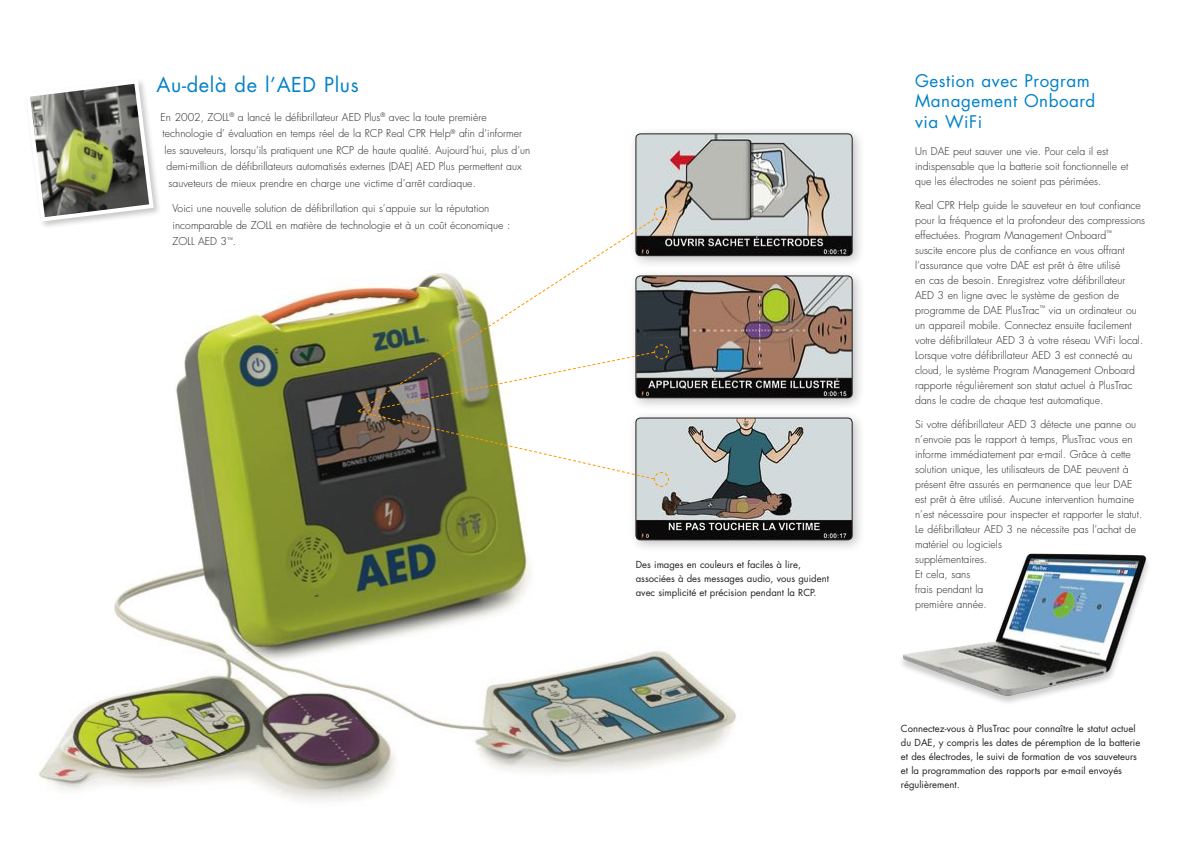
<style>
.page{position:relative;width:1191px;height:842px;background:#fff}
.page>*{position:absolute;margin:0;border:0;box-sizing:border-box;transform-origin:0 0}
.t1{font:20px "Futura Std";letter-spacing:.03em;color:#0082c8}
.t2{font:17px/20.4px "Futura Std";letter-spacing:.03em;color:#0082c8}
.Body1{font:300 10.5px/15px "Futura Std";color:#231f20}
.Body1_indented{font:300 10.5px/16.5px "Futura Std";color:#231f20}
.t3{font:9.5px/14px "Futura Std";color:#231f20}
</style>
<div class="page">
<img style="left:39px;top:287px;width:697px;height:515px">
<div style="left:897px;top:553px;width:254px;height:153px;background:#231f20;opacity:.22"></div>
<img style="left:902px;top:554px;width:244px;height:142px">
<div style="left:629px;top:127px;width:236px;height:142px;background:#231f20;opacity:.28"></div>
<img style="left:636px;top:134px;width:216px;height:122px">
<div style="left:636px;top:134px;width:216px;height:122px;border:1px solid #231f20;border-radius:4px"></div>
<div style="left:629px;top:269px;width:236px;height:142px;background:#231f20;opacity:.28"></div>
<img style="left:655px;top:276px;width:197px;height:122px">
<div style="left:636px;top:276px;width:216px;height:122px;border:1px solid #231f20;border-radius:4px"></div>
<div style="left:629px;top:411px;width:236px;height:142px;background:#231f20;opacity:.28"></div>
<img style="left:636px;top:418px;width:216px;height:122px">
<div style="left:636px;top:418px;width:216px;height:122px;border:1px solid #231f20;border-radius:4px"></div>
<svg style="left:357px;top:218px;width:298px;height:126px"></svg>
<svg style="left:653px;top:206px;width:16px;height:16px"></svg>
<svg style="left:357px;top:344px;width:312px;height:143px"></svg>
<svg style="left:30px;top:81px;width:126px;height:143px"></svg>
<h1 class="t1" style="left:157px;top:72px;width:204px">Au-delà de l’AED Plus</h1>
<p class="Body1" style="left:161px;top:110px;width:327px">En 2002, ZOLL<sup>®</sup> a lancé le défibrillateur AED Plus<sup>®</sup> avec la toute première</p>
<p class="Body1" style="left:163px;top:126px;width:361px">technologie d’ évaluation en temps réel de la RCP Real CPR Help<sup>®</sup> afin d’informer</p>
<p class="Body1" style="left:165px;top:143px;width:367px">les sauveteurs, lorsqu’ils pratiquent une RCP de haute qualité. Aujourd’hui, plus d’un</p>
<p class="Body1" style="left:167px;top:159px;width:356px">demi-million de défibrillateurs automatisés externes (DAE) AED Plus permettent aux</p>
<p class="Body1" style="left:169px;top:176px;width:309px">sauveteurs de mieux prendre en charge une victime d’arrêt cardiaque.</p>
<p class="Body1_indented" style="left:173px;top:201px;width:339px">Voici une nouvelle solution de défibrillation qui s’appuie sur la réputation incomparable de ZOLL en matière de technologie et à un coût économique :<br>ZOLL AED 3<sup>™</sup>.</p>
<p class="t3" style="left:636px;top:557px;width:195px">Des images en couleurs et faciles à lire, associées à des messages audio, vous guident avec simplicité et précision pendant la RCP.</p>
<h2 class="t2" style="left:915px;top:71px;width:182px">Gestion avec Program<br>Management Onboard via WiFi</h2>
<p class="Body1" style="left:915px;top:144px;width:215px">Un DAE peut sauver une vie. Pour cela il est indispensable que la batterie soit fonctionnelle et que les électrodes ne soient pas périmées.</p>
<p class="Body1" style="left:915px;top:198px;width:232px">Real CPR Help guide le sauveteur en tout confiance pour la fréquence et la profondeur des compressions effectuées. Program Management Onboard<sup>™<br></sup>suscite encore plus de confiance en vous offrant l’assurance que votre DAE est prêt à être utilisé<br>en cas de besoin. Enregistrez votre défibrillateur AED 3 en ligne avec le système de gestion de programme de DAE PlusTrac<sup>™</sup> via un ordinateur ou un appareil mobile. Connectez ensuite facilement votre défibrillateur AED 3 à votre réseau WiFi local.<br>Lorsque votre défibrillateur AED 3 est connecté au cloud, le système Program Management Onboard rapporte régulièrement son statut actuel à PlusTrac dans le cadre de chaque test automatique.</p>
<p class="Body1" style="left:915px;top:417px;width:229px">Si votre défibrillateur AED 3 détecte une panne ou n’envoie pas le rapport à temps, PlusTrac vous en informe immédiatement par e-mail. Grâce à cette solution unique, les utilisateurs de DAE peuvent à présent être assurés en permanence que leur DAE est prêt à être utilisé. Aucune intervention humaine n’est nécessaire pour inspecter et rapporter le statut.<br>Le défibrillateur AED 3 ne nécessite pas l’achat de matériel ou logiciels<br>supplémentaires.<br>Et cela, sans<br>frais pendant la<br>première année.</p>
<p class="t3" style="left:901px;top:721px;width:241px">Connectez-vous à PlusTrac pour connaître le statut actuel du DAE, y compris les dates de péremption de la batterie et des électrodes, le suivi de formation de vos sauveteurs et la programmation des rapports par e-mail envoyés régulièrement.</p>
</div>
